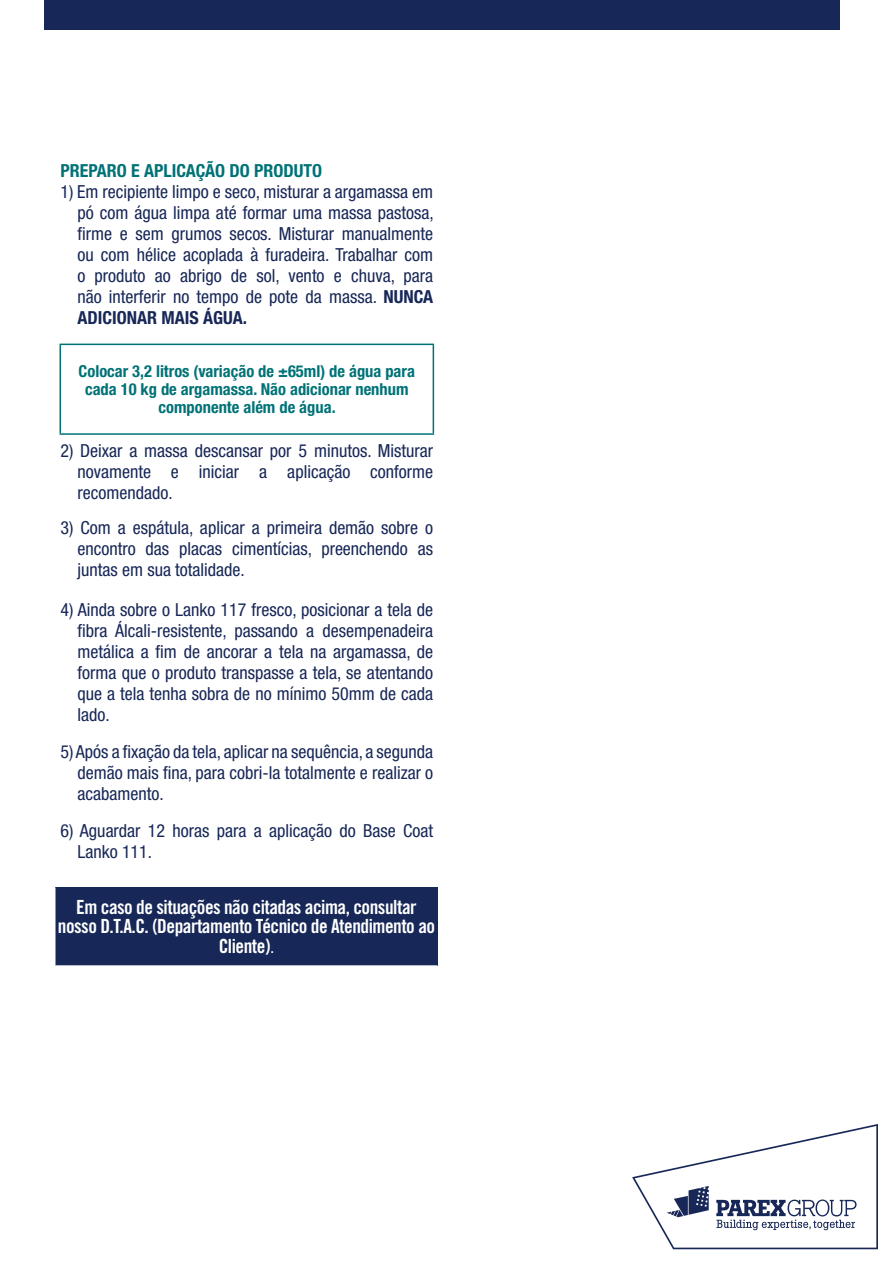
<style>
.page{position:relative;width:893px;height:1263px;background:#fff}
.page>*{position:absolute;margin:0;border:0;box-sizing:border-box;transform-origin:0 0}
.t1{font:19.5px/19.5px "Trade Gothic LT Std Bd Cn 20";letter-spacing:-.025em;color:#fff;text-align:center}
.t2{font:condensed 18px/21px "Helvetica Neue LT Std";color:#172757;text-align:justify}
.t3{font:700 condensed 18px "Helvetica Neue LT Std";color:#007276}
.t4{font:700 condensed 16.5px/18px "Helvetica Neue LT Std";color:#007276;text-align:center}
.s1{font-weight:700}
.s2{font-family:"Trade Gothic LT Std Cn 18"}
</style>
<div class="page">
<div style="left:44px;top:0;width:796px;height:29px;background:#172757"></div>
<svg style="left:632px;top:1124px;width:246px;height:125px"></svg>
<hr style="left:60px;top:344px;width:374px;height:1px;background:#007276">
<hr style="left:60px;top:345px;width:1px;height:88px;background:#007276">
<hr style="left:433px;top:345px;width:1px;height:88px;background:#007276">
<hr style="left:60px;top:433px;width:374px;height:2px;background:#007276">
<div style="left:55px;top:887px;width:382px;height:79px;background:#172757"></div>
<hr style="left:54px;top:887px;width:2px;height:78px;background:#fff">
<hr style="left:54px;top:965px;width:383px;height:2px;background:#fff">
<p class="t3" style="left:60px;top:160px;width:263px">PREPARO E APLICAÇÃO DO PRODUTO</p>
<p class="t2" style="left:77px;top:181px;width:358px;text-indent:-17px">1) Em recipiente limpo e seco, misturar a argamassa em pó com água limpa até formar uma massa pastosa, firme e sem grumos secos. Misturar manualmente ou com hélice acoplada à furadeira. Trabalhar com o produto ao abrigo de sol, vento e chuva, para não interferir no tempo de pote da massa. <span class="s1">NUNCA ADICIONAR MAIS ÁGUA.</span></p>
<p class="t4" style="left:79px;top:362px;width:338px">Colocar 3,2 litros (variação de ±65ml) de água para cada 10 kg de argamassa. Não adicionar nenhum componente além de água.</p>
<p class="t2" style="left:77px;top:440px;width:357px;text-indent:-17px">2) Deixar a massa descansar por 5 minutos. Misturar novamente e iniciar a aplicação conforme recomendado.</p>
<p class="t2" style="left:77px;top:517px;width:357px;text-indent:-17px">3) Com a espátula, aplicar a primeira demão sobre o encontro das placas cimentícias, preenchendo as juntas em sua totalidade.</p>
<p class="t2" style="left:77px;top:599px;width:357px;text-indent:-17px">4) Ainda sobre o Lanko 117 fresco, posicionar a tela de fibra Álcali-resistente, passando a desempenadeira metálica a fim de ancorar a tela na argamassa, de forma que o produto transpasse a tela, se atentando que a tela tenha sobra de no mínimo 50mm de cada lado.</p>
<p class="t2" style="left:77px;top:741px;width:357px;text-indent:-17px">5) Após a fixação da tela, aplicar na sequência, a segunda demão mais fina, para cobri-la totalmente e realizar o acabamento.</p>
<p class="t2" style="left:77px;top:820px;width:357px;text-indent:-17px">6) Aguardar 12 horas para a aplicação do Base Coat<br>Lanko 111.</p>
<p class="t1" style="left:58px;top:897px;width:379px">Em caso de situações não citadas acima, consultar nosso D.T.A.C. (Departamento Técnico de Atendimento ao<br>Cliente)<span class="s2">.</span></p>
</div>
